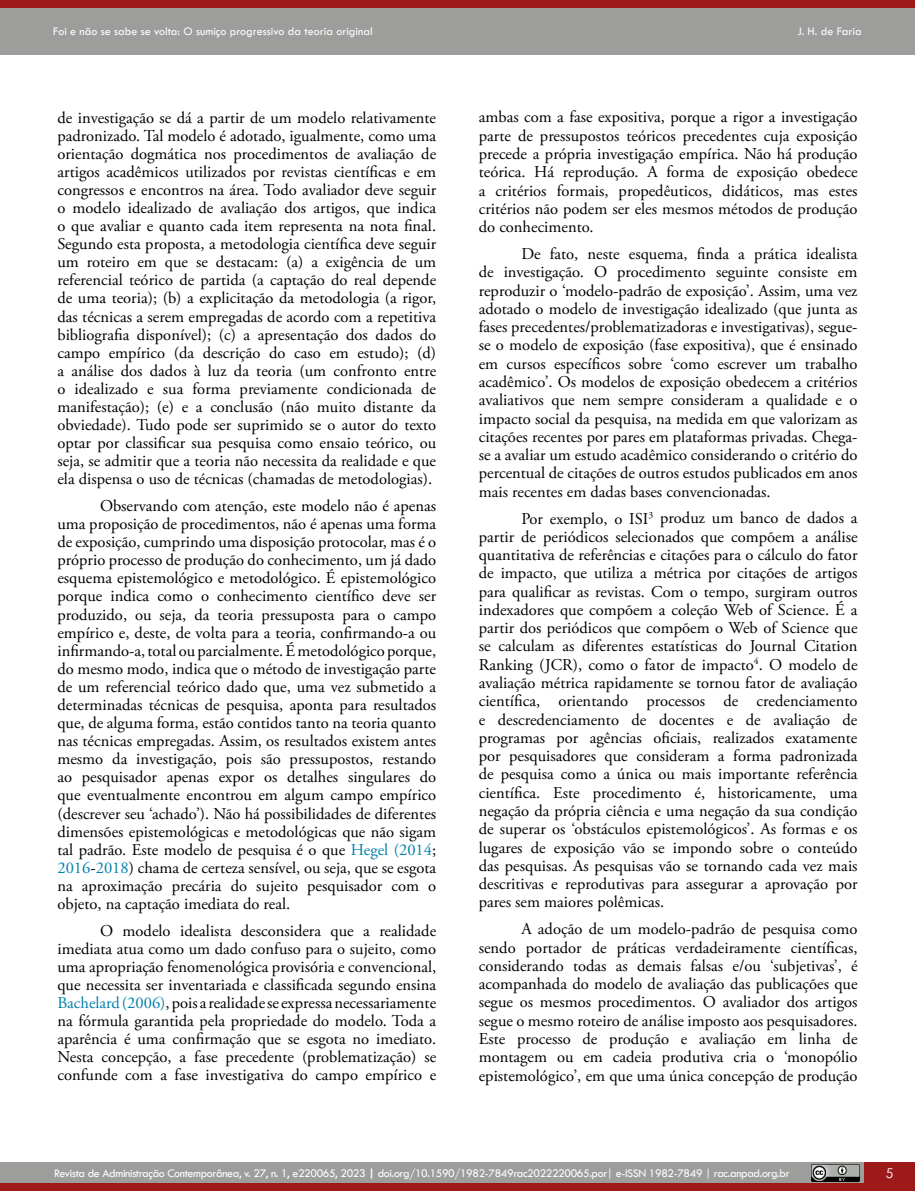
<style>
.page{position:relative;width:915px;height:1191px;background:#fff}
.page>*{position:absolute;margin:0;border:0;box-sizing:border-box;transform-origin:0 0}
.t1{font:16.5px/18.1px "Adobe Garamond Pro";color:#000;text-align:justify}
.t2{font:13.5px "Century Gothic";color:#fff}
.t3{font:12px "Tw Cen";letter-spacing:-.03em;color:#fff}
.t4{font:12px "Tw Cen";color:#fff}
.s1{color:#0080ad}
.s2{font-weight:700}
</style>
<div class="page">
<div style="left:863px;top:1162px;width:51px;height:21px;background:#9d1a1a"></div>
<div style="left:0;top:0;width:914px;height:54px;background:#9d9d9c"></div>
<div style="left:0;top:0;width:914px;height:7px;background:#9d1a18"></div>
<div style="left:0;top:1162px;width:863px;height:21px;background:#9d9d9c"></div>
<div style="left:0;top:1183px;width:914px;height:8px;background:#9d1a18"></div>
<img style="left:811px;top:1164px;width:48px;height:17px">
<p class="t4" style="left:53px;top:24px;width:321px">Foi e não se sabe se volta: O sumiço progressivo da teoria original</p>
<p class="t3" style="left:797px;top:24px;width:66px">J. H. de Faria</p>
<p class="t1" style="left:57px;top:109px;width:380px">de investigação se dá a partir de um modelo relativamente padronizado. Tal modelo é adotado, igualmente, como uma orientação dogmática nos procedimentos de avaliação de artigos acadêmicos utilizados por revistas científicas e em congressos e encontros na área. Todo avaliador deve seguir o modelo idealizado de avaliação dos artigos, que indica o que avaliar e quanto cada item representa na nota final.<br>Segundo esta proposta, a metodologia científica deve seguir um roteiro em que se destacam: (a) a exigência de um referencial teórico de partida (a captação do real depende de uma teoria); (b) a explicitação da metodologia (a rigor, das técnicas a serem empregadas de acordo com a repetitiva bibliografia disponível); (c) a apresentação dos dados do campo empírico (da descrição do caso em estudo); (d) a análise dos dados à luz da teoria (um confronto entre o idealizado e sua forma previamente condicionada de manifestação); (e) e a conclusão (não muito distante da obviedade). Tudo pode ser suprimido se o autor do texto optar por classificar sua pesquisa como ensaio teórico, ou seja, se admitir que a teoria não necessita da realidade e que ela dispensa o uso de técnicas (chamadas de metodologias).</p>
<p class="t1" style="left:57px;top:497px;width:380px;text-indent:43px">Observando com atenção, este modelo não é apenas uma proposição de procedimentos, não é apenas uma forma de exposição, cumprindo uma disposição protocolar, mas é o próprio processo de produção do conhecimento, um já dado esquema epistemológico e metodológico. É epistemológico porque indica como o conhecimento científico deve ser produzido, ou seja, da teoria pressuposta para o campo empírico e, deste, de volta para a teoria, confirmando-a ou infirmando-a, total ou parcialmente. É metodológico porque, do mesmo modo, indica que o método de investigação parte de um referencial teórico dado que, uma vez submetido a determinadas técnicas de pesquisa, aponta para resultados que, de alguma forma, estão contidos tanto na teoria quanto nas técnicas empregadas. Assim, os resultados existem antes mesmo da investigação, pois são pressupostos, restando ao pesquisador apenas expor os detalhes singulares do que eventualmente encontrou em algum campo empírico (descrever seu ‘achado’). Não há possibilidades de diferentes dimensões epistemológicas e metodológicas que não sigam tal padrão. Este modelo de pesquisa é o que <span class="s1">Hegel (2014</span>; <span class="s1">2016</span>-<span class="s1">2018</span>) chama de certeza sensível, ou seja, que se esgota na aproximação precária do sujeito pesquisador com o objeto, na captação imediata do real.</p>
<p class="t1" style="left:57px;top:922px;width:380px;text-indent:43px">O modelo idealista desconsidera que a realidade imediata atua como um dado confuso para o sujeito, como uma apropriação fenomenológica provisória e convencional, que necessita ser inventariada e classificada segundo ensina <span class="s1">Bachelard (2006)</span>, pois a realidade se expressa necessariamente na fórmula garantida pela propriedade do modelo. Toda a aparência é uma confirmação que se esgota no imediato.<br>Nesta concepção, a fase precedente (problematização) se confunde com a fase investigativa do campo empírico e</p>
<p class="t1" style="left:478px;top:109px;width:380px">ambas com a fase expositiva, porque a rigor a investigação parte de pressupostos teóricos precedentes cuja exposição precede a própria investigação empírica. Não há produção teórica. Há reprodução. A forma de exposição obedece a critérios formais, propedêuticos, didáticos, mas estes critérios não podem ser eles mesmos métodos de produção do conhecimento.</p>
<p class="t1" style="left:478px;top:245px;width:380px;text-indent:43px">De fato, neste esquema, finda a prática idealista de investigação. O procedimento seguinte consiste em reproduzir o ‘modelo-padrão de exposição’. Assim, uma vez adotado o modelo de investigação idealizado (que junta as fases precedentes/problematizadoras e investigativas), segue&shy;se o modelo de exposição (fase expositiva), que é ensinado em cursos específicos sobre ‘como escrever um trabalho acadêmico’. Os modelos de exposição obedecem a critérios avaliativos que nem sempre consideram a qualidade e o impacto social da pesquisa, na medida em que valorizam as citações recentes por pares em plataformas privadas. Chega&shy;se a avaliar um estudo acadêmico considerando o critério do percentual de citações de outros estudos publicados em anos mais recentes em dadas bases convencionadas.</p>
<p class="t1" style="left:478px;top:509px;width:380px;text-indent:43px">Por exemplo, o ISI<sup>3</sup> produz um banco de dados a partir de periódicos selecionados que compõem a análise quantitativa de referências e citações para o cálculo do fator de impacto, que utiliza a métrica por citações de artigos para qualificar as revistas. Com o tempo, surgiram outros indexadores que compõem a coleção Web of Science. É a partir dos periódicos que compõem o Web of Science que se calculam as diferentes estatísticas do Journal Citation Ranking (JCR), como o fator de impacto<sup>4</sup>. O modelo de avaliação métrica rapidamente se tornou fator de avaliação científica, orientando processos de credenciamento e descredenciamento de docentes e de avaliação de programas por agências oficiais, realizados exatamente por pesquisadores que consideram a forma padronizada de pesquisa como a única ou mais importante referência científica. Este procedimento é, historicamente, uma negação da própria ciência e uma negação da sua condição de superar os ‘obstáculos epistemológicos’. As formas e os lugares de exposição vão se impondo sobre o conteúdo das pesquisas. As pesquisas vão se tornando cada vez mais descritivas e reprodutivas para assegurar a aprovação por pares sem maiores polêmicas.</p>
<p class="t1" style="left:478px;top:920px;width:380px;text-indent:43px">A adoção de um modelo-padrão de pesquisa como sendo portador de práticas verdadeiramente científicas, considerando todas as demais falsas e/ou ‘subjetivas’, é acompanhada do modelo de avaliação das publicações que segue os mesmos procedimentos. O avaliador dos artigos segue o mesmo roteiro de análise imposto aos pesquisadores.<br>Este processo de produção e avaliação em linha de montagem ou em cadeia produtiva cria o ‘monopólio epistemológico’, em que uma única concepção de produção</p>
<p class="t3" style="left:54px;top:1166px;width:736px">Revista de Administração Contemporânea, v. 27, n. 1, e220065, 2023 <span class="s2">|</span> doi.org/10.1590/1982-7849rac2022220065.por| e-ISSN 1982-7849 | rac.anpad.org.br</p>
<p class="t2" style="left:885px;top:1163px;width:9px">5</p>
</div>
